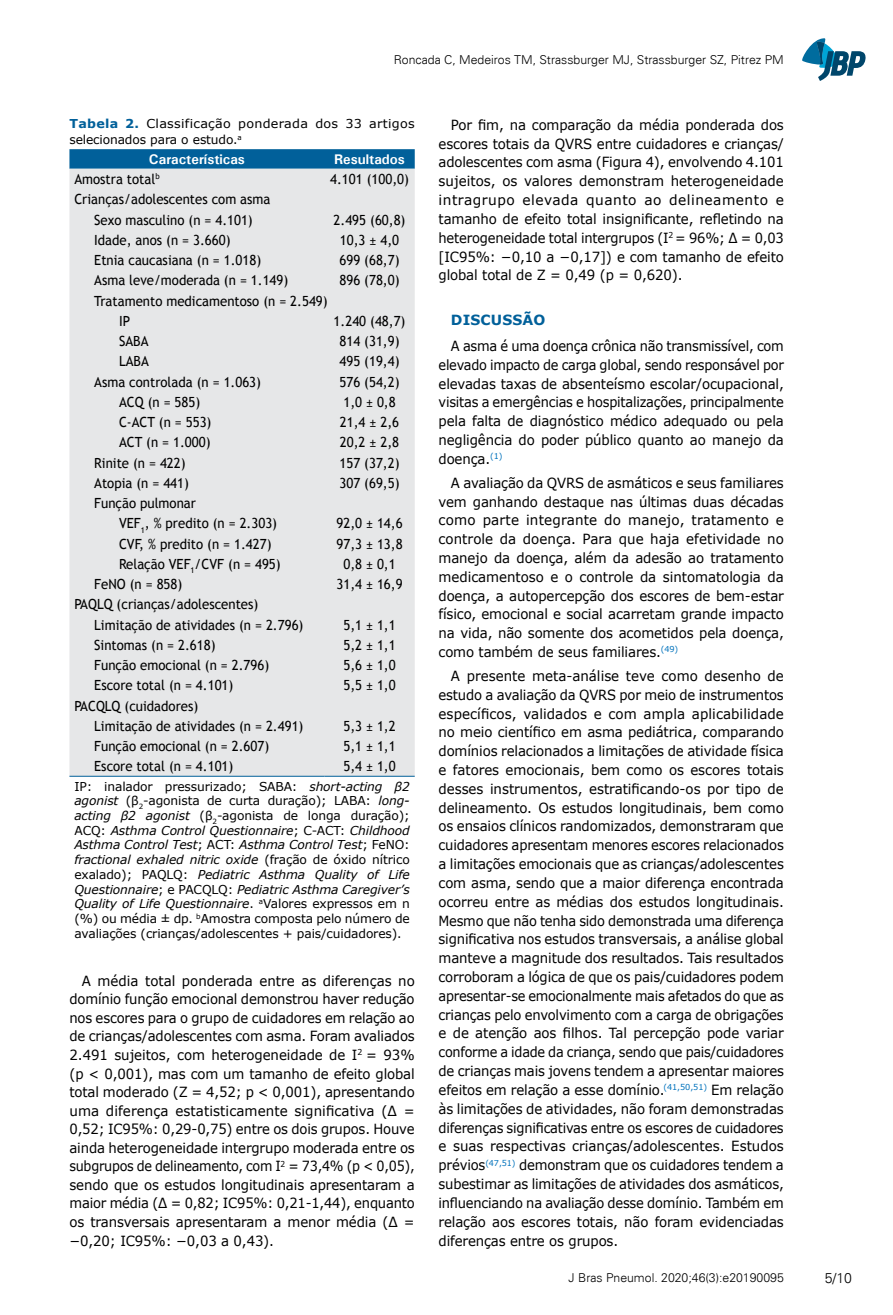
<style>
.page{position:relative;width:893px;height:1315px;background:#fff}
.page>*{position:absolute;margin:0;border:0;box-sizing:border-box;transform-origin:0 0}
.t1{font:14px/18.9px "Verdana";letter-spacing:-.01em;color:#000;text-align:justify;scale:.96 1}
.t2{font:14px/20.3px "Trebuchet MS";color:#000;scale:.94 1}
.t3{font:14px/18.9px "Verdana";letter-spacing:-.01em;color:#000;text-align:justify;scale:.95 1}
.t4{font:14px/18.9px "Verdana";letter-spacing:-.01em;color:#000;text-align:justify;scale:.93 1}
.t5{font:700 14px "Univers";color:#fff}
.t6{font:700 14px "Verdana";letter-spacing:.01em;color:#01609a}
.t7{font:300 14px "Univers";color:#000}
.t8{font:12.25px/14.7px "Verdana";letter-spacing:-.01em;color:#000;text-align:justify}
.t9{font:300 12.25px "Univers";color:#000}
.t10{font:12.25px/15.8px "Verdana";letter-spacing:.025em;color:#000;scale:1.04 1}
.s1{font-weight:700;color:#01609a}
.s2{font-style:italic}
</style>
<div class="page">
<svg style="left:802px;top:38px;width:64px;height:43px"></svg>
<svg style="left:69px;top:149px;width:346px;height:20px;background:#08649c"></svg>
<div style="left:69px;top:169px;width:346px;height:607px;background:#e6e7e8"></div>
<hr style="left:69px;top:776px;width:255px;height:1px;background:#01609a">
<hr style="left:324px;top:776px;width:91px;height:1px;background:#01609a">
<p class="t9" style="left:394px;top:52px;width:392px">Roncada C, Medeiros TM, Strassburger MJ, Strassburger SZ, Pitrez PM</p>
<p class="t10" style="left:69px;top:116px;width:333px"><span class="s1">Tabela 2.</span> Classificação ponderada dos 33 artigos selecionados para o estudo.<sup>a</sup></p>
<p class="t5" style="left:149px;top:150px;width:97px">Características</p>
<p class="t5" style="left:334px;top:150px;width:72px">Resultados</p>
<p class="t2" style="left:74px;top:169px;width:92px">Amostra total<sup>b</sup></p>
<p class="t2" style="left:330px;top:169px;width:85px">4.101 (100,0)</p>
<p class="t2" style="left:74px;top:189px;width:210px;text-align:center">Crianças/adolescentes com asma<br>Sexo masculino (n = 4.101)</p>
<p class="t2" style="left:334px;top:210px;width:78px">2.495 (60,8)</p>
<p class="t2" style="left:94px;top:230px;width:146px">Idade, anos (n = 3.660)</p>
<p class="t2" style="left:340px;top:230px;width:64px">10,3 ± 4,0</p>
<p class="t2" style="left:94px;top:250px;width:179px">Etnia caucasiana (n = 1.018)</p>
<p class="t2" style="left:339px;top:250px;width:65px">699 (68,7)</p>
<p class="t2" style="left:94px;top:270px;width:208px">Asma leve/moderada (n = 1.149)</p>
<p class="t2" style="left:339px;top:270px;width:65px">896 (78,0)</p>
<p class="t2" style="left:119px;top:291px;width:223px;text-indent:-25px">Tratamento medicamentoso (n = 2.549)<br>IP</p>
<p class="t2" style="left:334px;top:311px;width:78px">1.240 (48,7)</p>
<p class="t2" style="left:119px;top:331px;width:33px">SABA</p>
<p class="t2" style="left:340px;top:331px;width:65px">814 (31,9)</p>
<p class="t2" style="left:119px;top:351px;width:33px">LABA</p>
<p class="t2" style="left:340px;top:351px;width:65px">495 (19,4)</p>
<p class="t2" style="left:94px;top:372px;width:179px">Asma controlada (n = 1.063)</p>
<p class="t2" style="left:340px;top:372px;width:65px">576 (54,2)</p>
<p class="t2" style="left:119px;top:392px;width:88px">ACQ (n = 585)</p>
<p class="t2" style="left:343px;top:392px;width:57px">1,0 ± 0,8</p>
<p class="t2" style="left:119px;top:412px;width:100px">C-ACT (n = 553)</p>
<p class="t2" style="left:340px;top:412px;width:64px">21,4 ± 2,6</p>
<p class="t2" style="left:119px;top:432px;width:99px">ACT (n = 1.000)</p>
<p class="t2" style="left:340px;top:432px;width:64px">20,2 ± 2,8</p>
<p class="t2" style="left:94px;top:452px;width:99px">Rinite (n = 422)</p>
<p class="t2" style="left:339px;top:452px;width:65px">157 (37,2)</p>
<p class="t2" style="left:94px;top:473px;width:102px">Atopia (n = 441)</p>
<p class="t2" style="left:339px;top:473px;width:65px">307 (69,5)</p>
<p class="t2" style="left:119px;top:493px;width:170px;text-indent:-25px">Função pulmonar<br>VEF<sub>1</sub>, % predito (n = 2.303)</p>
<p class="t2" style="left:336px;top:513px;width:72px">92,0 ± 14,6</p>
<p class="t2" style="left:119px;top:533px;width:164px">CVF, % predito (n = 1.427)</p>
<p class="t2" style="left:336px;top:533px;width:72px">97,3 ± 13,8</p>
<p class="t2" style="left:119px;top:554px;width:173px">Relação VEF<sub>1</sub>/CVF (n = 495)</p>
<p class="t2" style="left:343px;top:554px;width:57px">0,8 ± 0,1</p>
<p class="t2" style="left:94px;top:574px;width:95px">FeNO (n = 858)</p>
<p class="t2" style="left:336px;top:574px;width:72px">31,4 ± 16,9</p>
<p class="t2" style="left:94px;top:594px;width:224px;text-indent:-20px">PAQLQ (crianças/adolescentes)<br>Limitação de atividades (n = 2.796)</p>
<p class="t2" style="left:343px;top:614px;width:57px">5,1 ± 1,1</p>
<p class="t2" style="left:94px;top:635px;width:130px">Sintomas (n = 2.618)</p>
<p class="t2" style="left:343px;top:635px;width:57px">5,2 ± 1,1</p>
<p class="t2" style="left:94px;top:655px;width:188px">Função emocional (n = 2.796)</p>
<p class="t2" style="left:343px;top:655px;width:57px">5,6 ± 1,0</p>
<p class="t2" style="left:94px;top:675px;width:150px">Escore total (n = 4.101)</p>
<p class="t2" style="left:343px;top:675px;width:57px">5,5 ± 1,0</p>
<p class="t2" style="left:94px;top:695px;width:224px;text-indent:-20px">PACQLQ (cuidadores)<br>Limitação de atividades (n = 2.491)</p>
<p class="t2" style="left:343px;top:716px;width:57px">5,3 ± 1,2</p>
<p class="t2" style="left:94px;top:736px;width:188px">Função emocional (n = 2.607)</p>
<p class="t2" style="left:343px;top:736px;width:57px">5,1 ± 1,1</p>
<p class="t2" style="left:94px;top:756px;width:150px">Escore total (n = 4.101)</p>
<p class="t2" style="left:343px;top:756px;width:57px">5,4 ± 1,0</p>
<p class="t8" style="left:74px;top:779px;width:337px">IP: inalador pressurizado; SABA: <span class="s2">short-acting β2 agonist</span> (β<sub>2</sub>-agonista de curta duração); LABA: <span class="s2">long&shy;acting β2 agonist</span> (β<sub>2</sub>-agonista de longa duração); ACQ: <span class="s2">Asthma Control Questionnaire</span>; C-ACT: <span class="s2">Childhood Asthma Control Test</span>; ACT: <span class="s2">Asthma Control Test</span>; FeNO: <span class="s2">fractional exhaled nitric oxide</span> (fração de óxido nítrico exalado); PAQLQ: <span class="s2">Pediatric Asthma Quality of Life Questionnaire</span>; e PACQLQ: <span class="s2">Pediatric Asthma Caregiver’s Quality of Life Questionnaire</span>. <sup>a</sup>Valores expressos em n (%) ou média ± dp. <sup>b</sup>Amostra composta pelo número de avaliações (crianças/adolescentes + pais/cuidadores).</p>
<p class="t1" style="left:69px;top:971px;width:361px;text-indent:12px">A média total ponderada entre as diferenças no domínio função emocional demonstrou haver redução nos escores para o grupo de cuidadores em relação ao de crianças/adolescentes com asma. Foram avaliados 2.491 sujeitos, com heterogeneidade de I<sup>2</sup> = 93% (p &lt; 0,001), mas com um tamanho de efeito global total moderado (Z = 4,52; p &lt; 0,001), apresentando uma diferença estatisticamente significativa (Δ = 0,52; IC95%: 0,29-0,75) entre os dois grupos. Houve ainda heterogeneidade intergrupo moderada entre os subgrupos de delineamento, com I<sup>2</sup> = 73,4% (p &lt; 0,05), sendo que os estudos longitudinais apresentaram a maior média (Δ = 0,82; IC95%: 0,21-1,44), enquanto os transversais apresentaram a menor média (Δ = −0,20; IC95%: −0,03 a 0,43).</p>
<p class="t3" style="left:439px;top:115px;width:365px;text-indent:12px">Por fim, na comparação da média ponderada dos escores totais da QVRS entre cuidadores e crianças/ adolescentes com asma (Figura 4), envolvendo 4.101 sujeitos, os valores demonstram heterogeneidade intragrupo elevada quanto ao delineamento e tamanho de efeito total insignificante, refletindo na heterogeneidade total intergrupos (I<sup>2</sup> = 96%; Δ = 0,03 [IC95%: −0,10 a −0,17]) e com tamanho de efeito global total de Z = 0,49 (p = 0,620).</p>
<p class="t6" style="left:451px;top:310px;width:96px">DISCUSSÃO</p>
<p class="t4" style="left:439px;top:337px;width:373px;text-indent:12px">A asma é uma doença crônica não transmissível, com elevado impacto de carga global, sendo responsável por elevadas taxas de absenteísmo escolar/ocupacional, visitas a emergências e hospitalizações, principalmente pela falta de diagnóstico médico adequado ou pela negligência do poder público quanto ao manejo da doença.<sup>(1)</sup></p>
<p class="t3" style="left:439px;top:473px;width:365px;text-indent:12px">A avaliação da QVRS de asmáticos e seus familiares vem ganhando destaque nas últimas duas décadas como parte integrante do manejo, tratamento e controle da doença. Para que haja efetividade no manejo da doença, além da adesão ao tratamento medicamentoso e o controle da sintomatologia da doença, a autopercepção dos escores de bem-estar físico, emocional e social acarretam grande impacto na vida, não somente dos acometidos pela doença, como também de seus familiares.<sup>(49)</sup></p>
<p class="t1" style="left:439px;top:666px;width:361px;text-indent:12px">A presente meta-análise teve como desenho de estudo a avaliação da QVRS por meio de instrumentos específicos, validados e com ampla aplicabilidade no meio científico em asma pediátrica, comparando domínios relacionados a limitações de atividade física e fatores emocionais, bem como os escores totais desses instrumentos, estratificando-os por tipo de delineamento. Os estudos longitudinais, bem como os ensaios clínicos randomizados, demonstraram que cuidadores apresentam menores escores relacionados a limitações emocionais que as crianças/adolescentes com asma, sendo que a maior diferença encontrada ocorreu entre as médias dos estudos longitudinais.<br>Mesmo que não tenha sido demonstrada uma diferença significativa nos estudos transversais, a análise global manteve a magnitude dos resultados. Tais resultados corroboram a lógica de que os pais/cuidadores podem apresentar-se emocionalmente mais afetados do que as crianças pelo envolvimento com a carga de obrigações e de atenção aos filhos. Tal percepção pode variar conforme a idade da criança, sendo que pais/cuidadores de crianças mais jovens tendem a apresentar maiores efeitos em relação a esse domínio.<sup>(41,50,51)</sup> Em relação às limitações de atividades, não foram demonstradas diferenças significativas entre os escores de cuidadores e suas respectivas crianças/adolescentes. Estudos prévios<sup>(47,51)</sup> demonstram que os cuidadores tendem a subestimar as limitações de atividades dos asmáticos, influenciando na avaliação desse domínio. Também em relação aos escores totais, não foram evidenciadas diferenças entre os grupos.</p>
<p class="t9" style="left:569px;top:1270px;width:217px">J Bras Pneumol. 2020;46(3):e20190095</p>
<p class="t7" style="left:825px;top:1269px;width:29px">5/10</p>
</div>
